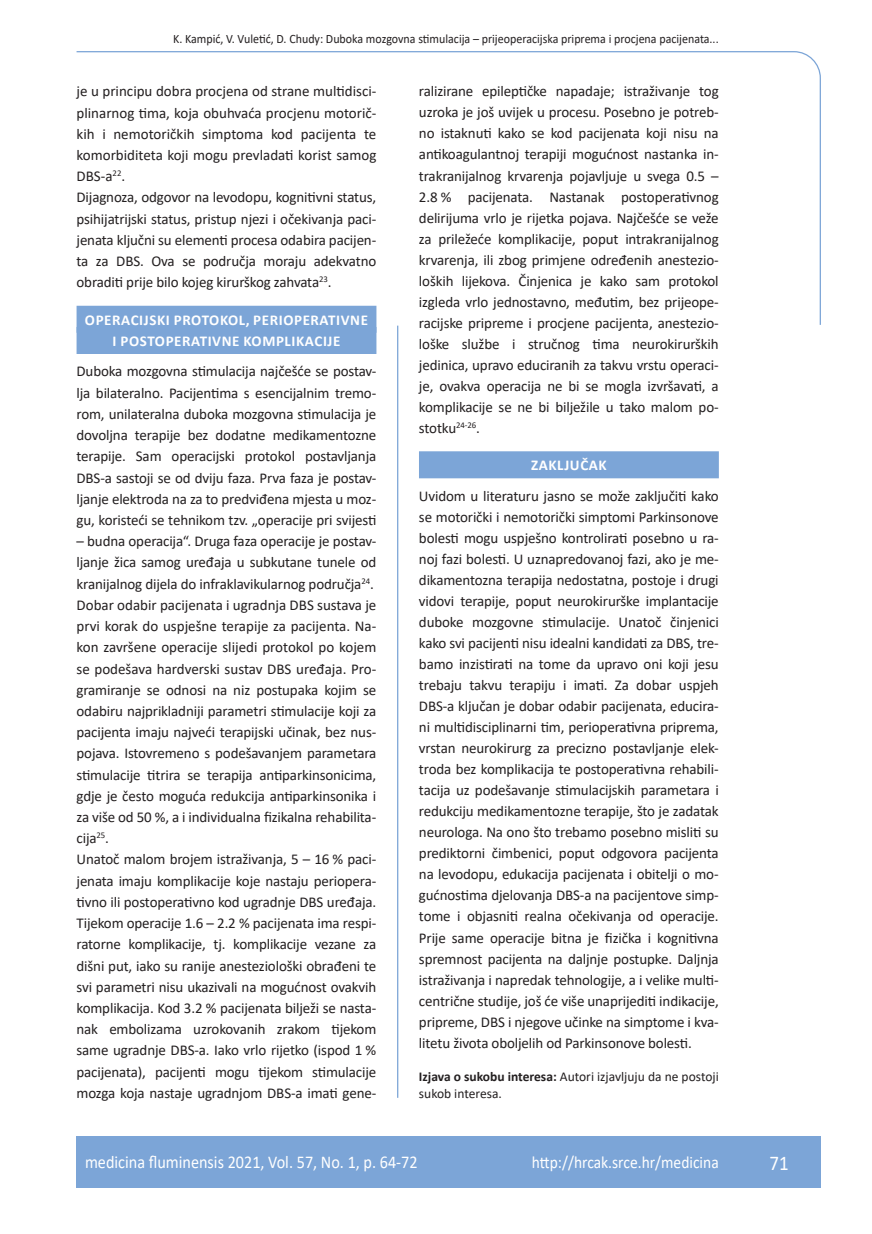
<style>
.page{position:relative;width:872px;height:1234px;background:#fff}
.page>*{position:absolute;margin:0;border:0;box-sizing:border-box;transform-origin:0 0}
.t1{font:21px "Calibri";color:#fff;scale:.9 1}
.t2{font:18px "Calibri";color:#fff;scale:.9 1}
.t3{font:17.25px "Calibri";color:#fff;scale:.9 1}
.osnovni_tekst{font:15px/21px "Calibri";letter-spacing:-.01em;color:#231f20;text-align:justify}
.naslov_ruler{font:700 15px "Calibri";letter-spacing:.04em;color:#fff}
.izjava{font:13.5px/16.5px "Calibri";color:#231f20}
.glava{font:12.75px "Calibri";color:#231f20;scale:.94 1}
.s1{font-weight:700}
</style>
<div class="page">
<svg style="left:76px;top:51px;width:745px;height:275px"></svg>
<hr style="left:397px;top:325px;width:1px;height:772px;background:#7ca5d7">
<div style="left:77px;top:1135px;width:744px;height:51px;background:#7ca5d7"></div>
<div style="left:77px;top:306px;width:299px;height:27px;background:#7ca5d7"></div>
<div style="left:77px;top:327px;width:299px;height:27px;background:#7ca5d7"></div>
<div style="left:419px;top:451px;width:300px;height:27px;background:#7ca5d7"></div>
<p class="glava" style="left:173px;top:29px;width:582px">K. Kampić, V. Vuletić, D. Chudy: Duboka mozgovna stimulacija – prijeoperacijska priprema i procjena pacijenata...</p>
<p class="osnovni_tekst" style="left:77px;top:80px;width:301px">je u principu dobra procjena od strane multidisci&shy;plinarnog tima, koja obuhvaća procjenu motorič&shy;kih i nemotoričkih simptoma kod pacijenta te komorbiditeta koji mogu prevladati korist samog DBS-a<sup>22</sup>.</p>
<p class="osnovni_tekst" style="left:77px;top:186px;width:301px">Dijagnoza, odgovor na levodopu, kognitivni status, psihijatrijski status, pristup njezi i očekivanja paci&shy;jenata ključni su elementi procesa odabira pacijen&shy;ta za DBS. Ova se područja moraju adekvatno obraditi prije bilo kojeg kirurškog zahvata<sup>23</sup>.</p>
<p class="naslov_ruler" style="left:85px;top:309px;width:284px">OPERACIJSKI PROTOKOL, PERIOPERATIVNE</p>
<p class="naslov_ruler" style="left:112px;top:330px;width:229px">I POSTOPERATIVNE KOMPLIKACIJE</p>
<p class="osnovni_tekst" style="left:77px;top:360px;width:301px">Duboka mozgovna stimulacija najčešće se postav&shy;lja bilateralno. Pacijentima s esencijalnim tremo&shy;rom, unilateralna duboka mozgovna stimulacija je dovoljna terapije bez dodatne medikamentozne terapije. Sam operacijski protokol postavljanja DBS-a sastoji se od dviju faza. Prva faza je postav&shy;ljanje elektroda na za to predviđena mjesta u moz&shy;gu, koristeći se tehnikom tzv. „operacije pri svijesti</p>
<p class="osnovni_tekst" style="left:77px;top:530px;width:301px">– budna operacija“. Druga faza operacije je postav&shy;ljanje žica samog uređaja u subkutane tunele od kranijalnog dijela do infraklavikularnog područja<sup>24</sup>.</p>
<p class="osnovni_tekst" style="left:77px;top:593px;width:301px">Dobar odabir pacijenata i ugradnja DBS sustava je prvi korak do uspješne terapije za pacijenta. Na&shy;kon završene operacije slijedi protokol po kojem se podešava hardverski sustav DBS uređaja. Pro&shy;gramiranje se odnosi na niz postupaka kojim se odabiru najprikladniji parametri stimulacije koji za pacijenta imaju najveći terapijski učinak, bez nus&shy;pojava. Istovremeno s podešavanjem parametara stimulacije titrira se terapija antiparkinsonicima, gdje je često moguća redukcija antiparkinsonika i za više od 50 %, a i individualna fizikalna rehabilita&shy;cija<sup>25</sup>.</p>
<p class="osnovni_tekst" style="left:77px;top:848px;width:301px">Unatoč malom brojem istraživanja, 5 – 16 % paci&shy;jenata imaju komplikacije koje nastaju periopera&shy;tivno ili postoperativno kod ugradnje DBS uređaja.<br>Tijekom operacije 1.6 – 2.2 % pacijenata ima respi&shy;ratorne komplikacije, tj. komplikacije vezane za dišni put, iako su ranije anesteziološki obrađeni te svi parametri nisu ukazivali na mogućnost ovakvih komplikacija. Kod 3.2 % pacijenata bilježi se nasta&shy;nak embolizama uzrokovanih zrakom tijekom same ugradnje DBS-a. Iako vrlo rijetko (ispod 1 % pacijenata), pacijenti mogu tijekom stimulacije mozga koja nastaje ugradnjom DBS-a imati gene-</p>
<p class="osnovni_tekst" style="left:419px;top:80px;width:301px">ralizirane epileptičke napadaje; istraživanje tog uzroka je još uvijek u procesu. Posebno je potreb&shy;no istaknuti kako se kod pacijenata koji nisu na antikoagulantnoj terapiji mogućnost nastanka in&shy;trakranijalnog krvarenja pojavljuje u svega 0.5 – 2.8 % pacijenata. Nastanak postoperativnog delirijuma vrlo je rijetka pojava. Najčešće se veže za priležeće komplikacije, poput intrakranijalnog krvarenja, ili zbog primjene određenih anestezio&shy;loških lijekova. Činjenica je kako sam protokol izgleda vrlo jednostavno, međutim, bez prijeope&shy;racijske pripreme i procjene pacijenta, anestezio&shy;loške službe i stručnog tima neurokirurških jedinica, upravo educiranih za takvu vrstu operaci&shy;je, ovakva operacija ne bi se mogla izvršavati, a komplikacije se ne bi bilježile u tako malom po&shy;stotku<sup>24-26</sup>.</p>
<p class="naslov_ruler" style="left:531px;top:454px;width:77px">ZAKLJUČAK</p>
<p class="osnovni_tekst" style="left:419px;top:484px;width:301px">Uvidom u literaturu jasno se može zaključiti kako se motorički i nemotorički simptomi Parkinsonove bolesti mogu uspješno kontrolirati posebno u ra&shy;noj fazi bolesti. U uznapredovanoj fazi, ako je me&shy;dikamentozna terapija nedostatna, postoje i drugi vidovi terapije, poput neurokirurške implantacije duboke mozgovne stimulacije. Unatoč činjenici kako svi pacijenti nisu idealni kandidati za DBS, tre&shy;bamo inzistirati na tome da upravo oni koji jesu trebaju takvu terapiju i imati. Za dobar uspjeh DBS-a ključan je dobar odabir pacijenata, educira&shy;ni multidisciplinarni tim, perioperativna priprema, vrstan neurokirurg za precizno postavljanje elek&shy;troda bez komplikacija te postoperativna rehabili&shy;tacija uz podešavanje stimulacijskih parametara i redukciju medikamentozne terapije, što je zadatak neurologa. Na ono što trebamo posebno misliti su prediktorni čimbenici, poput odgovora pacijenta na levodopu, edukacija pacijenata i obitelji o mo&shy;gućnostima djelovanja DBS-a na pacijentove simp&shy;tome i objasniti realna očekivanja od operacije.<br>Prije same operacije bitna je fizička i kognitivna spremnost pacijenta na daljnje postupke. Daljnja istraživanja i napredak tehnologije, a i velike multi&shy;centrične studije, još će više unaprijediti indikacije, pripreme, DBS i njegove učinke na simptome i kva&shy;litetu života oboljelih od Parkinsonove bolesti.</p>
<p class="izjava" style="left:419px;top:1067px;width:301px"><span class="s1">Izjava o sukobu interesa:</span> Autori izjavljuju da ne postoji sukob interesa.</p>
<p class="t2" style="left:85px;top:1149px;width:371px">medicina fluminensis 2021, Vol. 57, No. 1, p. 64-72</p>
<p class="t3" style="left:532px;top:1150px;width:209px">http://hrcak.srce.hr/medicina</p>
<p class="t1" style="left:769px;top:1147px;width:23px">71</p>
</div>
